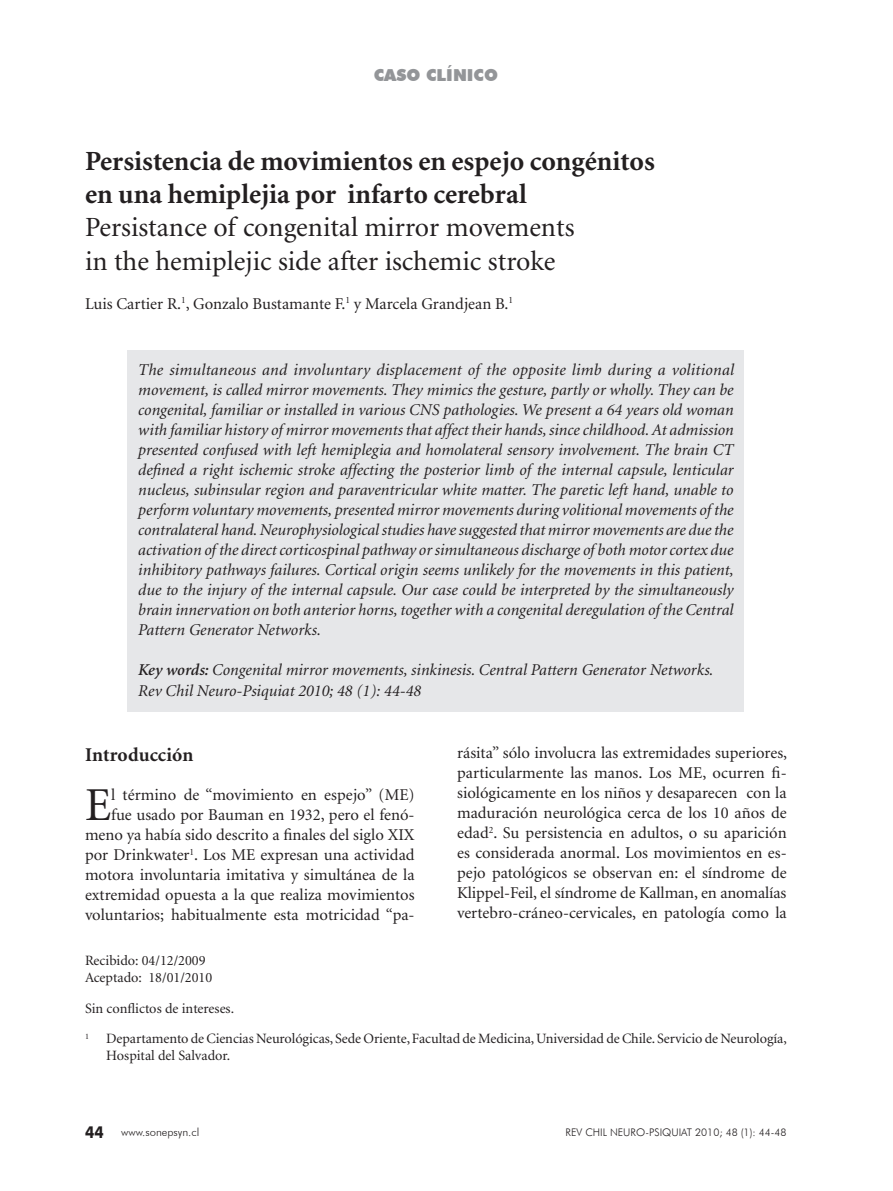
<style>
.page{position:relative;width:893px;height:1191px;background:#fff}
.page>*{position:absolute;margin:0;border:0;box-sizing:border-box;transform-origin:0 0}
._1texto{font:47.25px "Minion";color:#231f20}
._1titulo{font:700 27.75px/33.3px "Minion";color:#231f20}
._1titulo_ingles{font:27.75px/33.3px "Minion";color:#231f20}
._2subtitulo1{font:700 19.5px "Minion";letter-spacing:.005em;color:#231f20}
._1abstract{font:italic 16.5px/20px "Minion";color:#231f20;text-align:justify}
._1texto-2{font:16.5px/20px "Minion";color:#231f20;text-align:right}
._2autor{font:16.5px "Minion";color:#231f20}
._1tema{font:900 16.5px "Futura BT";color:#939598}
.t1{font:700 16.5px "Futura BT";color:#231f20;scale:.9 1}
._1pie{font:14.25px/17.1px "Minion";letter-spacing:-.005em;color:#231f20}
.t2{font:300 11.25px "Futura BT";color:#231f20}
.t3{font:300 10.5px "Futura BT";color:#231f20}
.s1{font-weight:600}
</style>
<div class="page">
<div style="left:128px;top:350px;width:616px;height:361px;background:#e6e7e9"></div>
<p class="_1tema" style="left:374px;top:65px;width:126px">CASO CLÍNICO</p>
<p class="_1titulo" style="left:85px;top:145px;width:571px">Persistencia de movimientos en espejo congénitos en una hemiplejia por infarto cerebral</p>
<p class="_1titulo_ingles" style="left:85px;top:212px;width:491px">Persistance of congenital mirror movements in the hemiplejic side after ischemic stroke</p>
<p class="_2autor" style="left:85px;top:295px;width:430px">Luis Cartier R.<sup>1</sup>, Gonzalo Bustamante F.<sup>1</sup> y Marcela Grandjean B.<sup>1</sup></p>
<p class="_1abstract" style="left:138px;top:361px;width:597px">The simultaneous and involuntary displacement of the opposite limb during a volitional movement, is called mirror movements. They mimics the gesture, partly or wholly. They can be congenital, familiar or installed in various CNS pathologies. We present a 64 years old woman with familiar history of mirror movements that affect their hands, since childhood. At admission presented confused with left hemiplegia and homolateral sensory involvement. The brain CT defined a right ischemic stroke affecting the posterior limb of the internal capsule, lenticular nucleus, subinsular region and paraventricular white matter. The paretic left hand, unable to perform voluntary movements, presented mirror movements during volitional movements of the contralateral hand. Neurophysiological studies have suggested that mirror movements are due the activation of the direct corticospinal pathway or simultaneous discharge of both motor cortex due inhibitory pathways failures. Cortical origin seems unlikely for the movements in this patient, due to the injury of the internal capsule. Our case could be interpreted by the simultaneously brain innervation on both anterior horns, together with a congenital deregulation of the Central Pattern Generator Networks.</p>
<p class="_1abstract" style="left:138px;top:660px;width:577px"><span class="s1">Key words:</span> Congenital mirror movements, sinkinesis. Central Pattern Generator Networks.</p>
<p class="_1abstract" style="left:138px;top:681px;width:285px">Rev Chil Neuro-Psiquiat 2010; 48 (1): 44-48</p>
<p class="_2subtitulo1" style="left:85px;top:744px;width:110px">Introducción</p>
<p class="_1texto" style="left:85px;top:782px;width:28px">E</p>
<p class="_1texto-2" style="left:85px;top:786px;width:331px">l término de “movimiento en espejo” (ME)<br>fue usado por Bauman en 1932, pero el fenó&shy;meno ya había sido descrito a finales del siglo XIX por Drinkwater<sup>1</sup>. Los ME expresan una actividad motora involuntaria imitativa y simultánea de la extremidad opuesta a la que realiza movimientos voluntarios; habitualmente esta motricidad “pa-</p>
<p class="_1texto-2" style="left:457px;top:743px;width:332px;text-align:justify">rásita” sólo involucra las extremidades superiores, particularmente las manos. Los ME, ocurren fi&shy;siológicamente en los niños y desaparecen con la maduración neurológica cerca de los 10 años de edad<sup>2</sup>. Su persistencia en adultos, o su aparición es considerada anormal. Los movimientos en es&shy;pejo patológicos se observan en: el síndrome de Klippel-Feil, el síndrome de Kallman, en anomalías vertebro-cráneo-cervicales, en patología como la</p>
<p class="_1pie" style="left:85px;top:952px;width:122px">Recibido: 04/12/2009</p>
<p class="_1pie" style="left:85px;top:969px;width:129px">Aceptado: 18/01/2010</p>
<p class="_1pie" style="left:85px;top:1000px;width:151px">Sin conflictos de intereses.</p>
<p class="_1pie" style="left:106px;top:1030px;width:682px;text-indent:-21px"><sup>1</sup> Departamento de Ciencias Neurológicas, Sede Oriente, Facultad de Medicina, Universidad de Chile. Servicio de Neurología,<br>Hospital del Salvador.</p>
<p class="t1" style="left:85px;top:1121px;width:22px">44</p>
<p class="t2" style="left:121px;top:1125px;width:80px">www.sonepsyn.cl</p>
<p class="t3" style="left:566px;top:1126px;width:223px">REV CHIL NEURO-PSIQUIAT 2010; 48 (1): 44-48</p>
</div>
